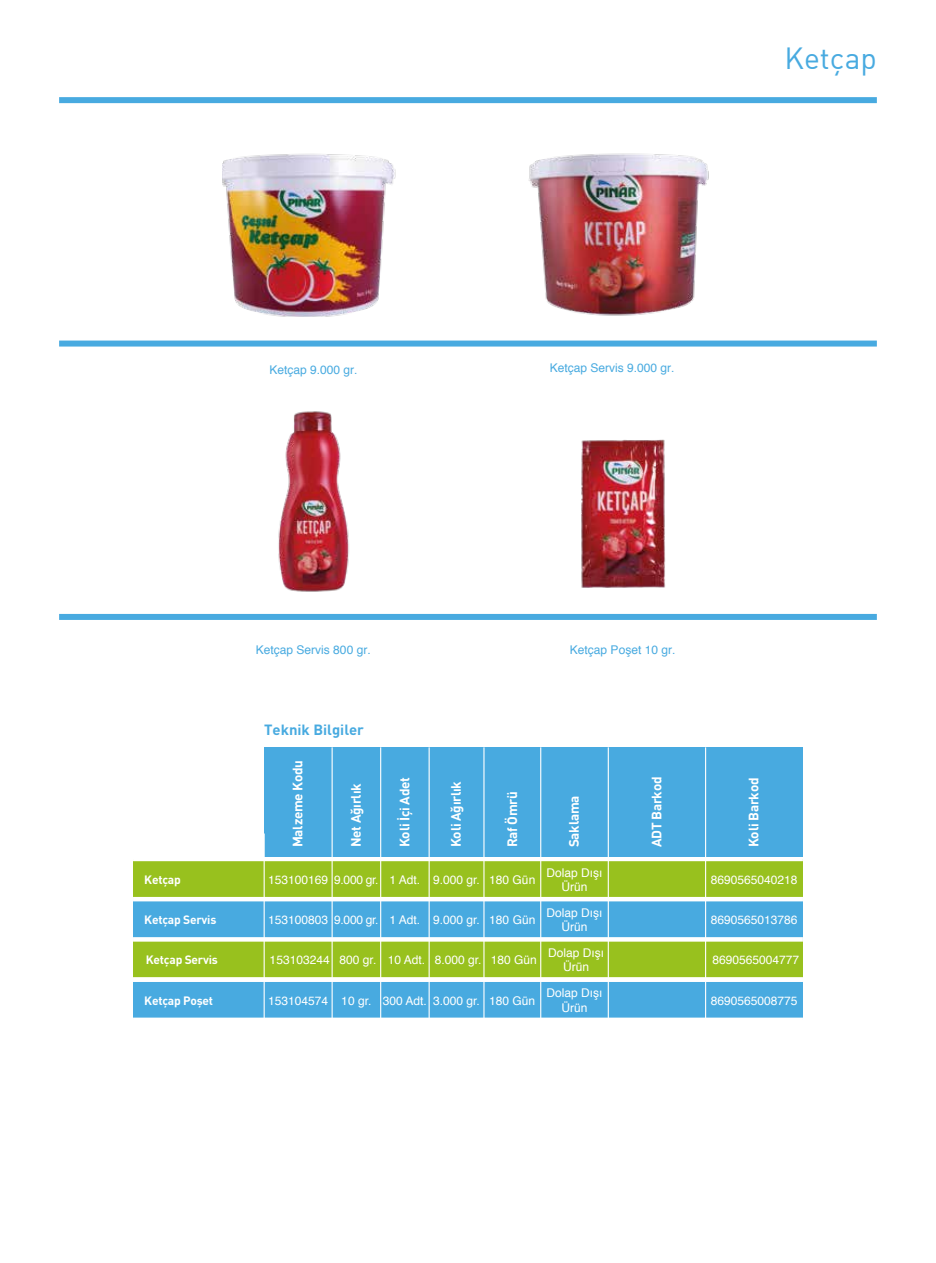
<style>
.page{position:relative;width:936px;height:1263px;background:#fff}
.page>*{position:absolute;margin:0;border:0;box-sizing:border-box;transform-origin:0 0}
.t1{font:30px "DIN";color:#48aae0}
.t2{font:700 14.7px "DIN Pro";color:#48aae0}
.t3{font:700 13.5px "DIN Pro";letter-spacing:-.02em;color:#fff}
.t4{font:12px/14.4px "Helvetica";color:#fff;text-align:center}
.t5{font:12px "Helvetica";color:#48aae0}
.t6{font:700 12px "DIN Pro";letter-spacing:-.02em;color:#fff}
</style>
<div class="page">
<div style="left:133px;top:859px;width:669px;height:161px;background:#98c11e"></div>
<div style="left:133px;top:899px;width:669px;height:40px;background:#48aae0"></div>
<div style="left:133px;top:979px;width:669px;height:41px;background:#48aae0"></div>
<hr style="left:133px;top:857px;width:669px;height:4px;background:#fff">
<hr style="left:133px;top:897px;width:669px;height:4px;background:#fff">
<div style="left:133px;top:937px;width:669px;height:5px;background:#fff"></div>
<div style="left:133px;top:977px;width:669px;height:5px;background:#fff"></div>
<div style="left:133px;top:1017px;width:669px;height:5px;background:#fff"></div>
<div style="left:264px;top:747px;width:538px;height:109px;background:#48aae0"></div>
<hr style="left:263px;top:833px;width:2px;height:187px;background:#fff">
<hr style="left:331px;top:747px;width:1px;height:273px;background:#fff">
<hr style="left:380px;top:747px;width:1px;height:273px;background:#fff">
<hr style="left:428px;top:747px;width:1px;height:273px;background:#fff">
<hr style="left:483px;top:747px;width:1px;height:273px;background:#fff">
<hr style="left:540px;top:747px;width:1px;height:273px;background:#fff">
<hr style="left:607px;top:747px;width:1px;height:273px;background:#fff">
<hr style="left:705px;top:747px;width:1px;height:273px;background:#fff">
<div style="left:59px;top:97px;width:817px;height:6px;background:#48aae0"></div>
<div style="left:59px;top:614px;width:817px;height:6px;background:#48aae0"></div>
<div style="left:59px;top:341px;width:817px;height:6px;background:#48aae0"></div>
<img style="left:223px;top:153px;width:173px;height:163px">
<img style="left:278px;top:411px;width:71px;height:181px">
<img style="left:528px;top:153px;width:181px;height:163px">
<img style="left:581px;top:439px;width:85px;height:149px">
<h1 class="t1" style="left:784px;top:39px;width:94px">Ketçap</h1>
<p class="t5" style="left:269px;top:360px;width:90px">Ketçap 9.000 gr.</p>
<p class="t5" style="left:256px;top:641px;width:116px">Ketçap Servis 800 gr.</p>
<p class="t5" style="left:549px;top:359px;width:126px">Ketçap Servis 9.000 gr.</p>
<p class="t5" style="left:570px;top:641px;width:107px">Ketçap Poşet 10 gr.</p>
<p class="t2" style="left:264px;top:717px;width:101px">Teknik Bilgiler</p>
<p class="t3" style="left:286px;top:847px;width:89px;rotate:-90deg">Malzeme Kodu</p>
<p class="t3" style="left:344px;top:847px;width:65px;rotate:-90deg">Net Ağırlık</p>
<p class="t3" style="left:393px;top:847px;width:72px;rotate:-90deg">Koli İçi Adet</p>
<p class="t3" style="left:445px;top:847px;width:68px;rotate:-90deg">Koli Ağırlık</p>
<p class="t3" style="left:501px;top:847px;width:58px;rotate:-90deg">Raf Ömrü</p>
<p class="t3" style="left:562px;top:847px;width:53px;rotate:-90deg">Saklama</p>
<p class="t3" style="left:645px;top:847px;width:72px;rotate:-90deg">ADT Barkod</p>
<p class="t3" style="left:742px;top:847px;width:71px;rotate:-90deg">Koli Barkod</p>
<p class="t4" style="left:546px;top:866px;width:58px">Dolap Dışı<br>Ürün</p>
<p class="t6" style="left:144px;top:869px;width:38px">Ketçap</p>
<p class="t4" style="left:268px;top:873px;width:269px">153100169 9.000 gr. 1 Adt. 9.000 gr. 180 Gün</p>
<p class="t4" style="left:710px;top:873px;width:88px">8690565040218</p>
<p class="t4" style="left:546px;top:905px;width:58px">Dolap Dışı<br>Ürün</p>
<p class="t6" style="left:144px;top:909px;width:73px">Ketçap Servis</p>
<p class="t4" style="left:268px;top:913px;width:269px">153100803 9.000 gr. 1 Adt. 9.000 gr. 180 Gün</p>
<p class="t4" style="left:710px;top:913px;width:88px">8690565013786</p>
<p class="t4" style="left:548px;top:945px;width:58px">Dolap Dışı<br>Ürün</p>
<p class="t6" style="left:146px;top:950px;width:73px">Ketçap Servis</p>
<p class="t4" style="left:269px;top:953px;width:269px">153103244 800 gr. 10 Adt. 8.000 gr. 180 Gün</p>
<p class="t4" style="left:712px;top:953px;width:88px">8690565004777</p>
<p class="t4" style="left:546px;top:986px;width:58px">Dolap Dışı<br>Ürün</p>
<p class="t6" style="left:144px;top:990px;width:70px">Ketçap Poşet</p>
<p class="t4" style="left:268px;top:993px;width:269px">153104574 10 gr. 300 Adt. 3.000 gr. 180 Gün</p>
<p class="t4" style="left:710px;top:993px;width:88px">8690565008775</p>
</div>
